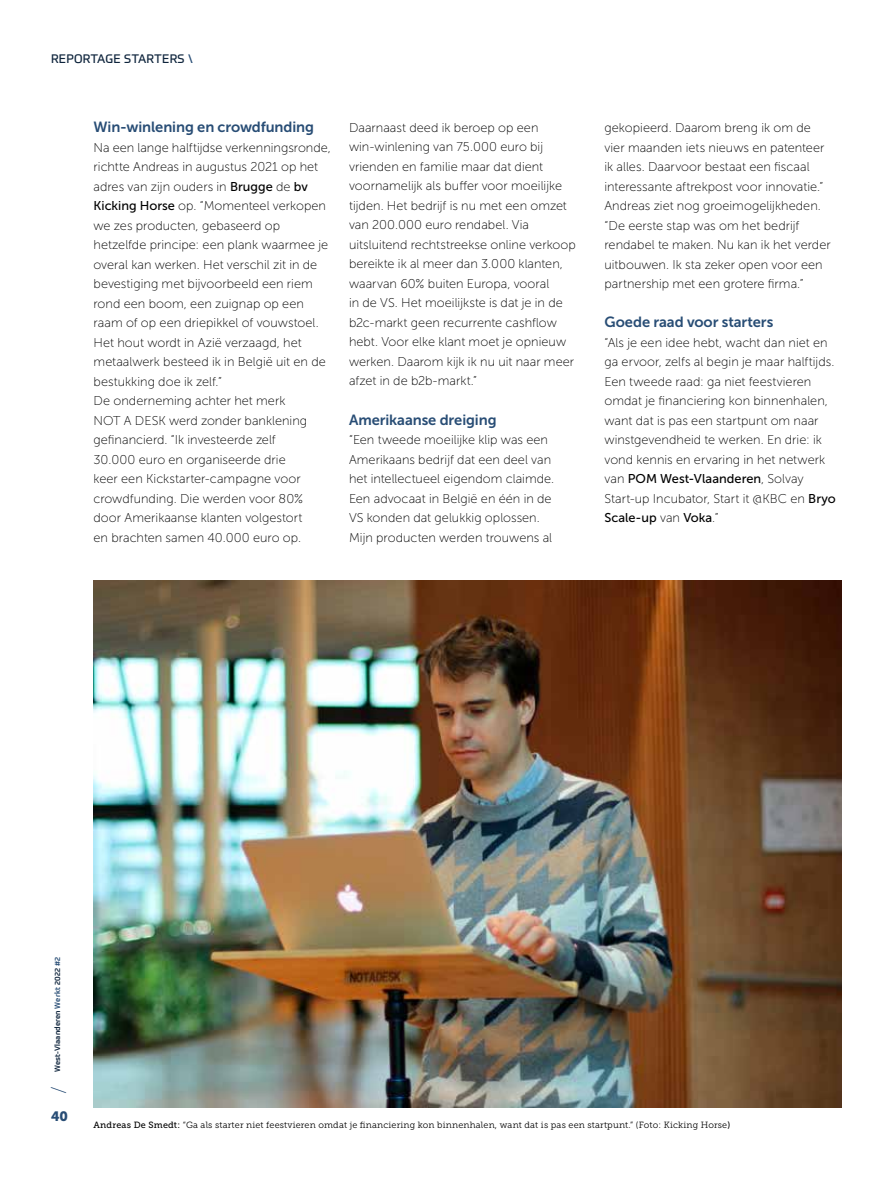
<style>
.page{position:relative;width:893px;height:1191px;background:#fff}
.page>*{position:absolute;margin:0;border:0;box-sizing:border-box;transform-origin:0 0}
.t1{font:100 21px "Prometo";color:#284d75}
.t2{font:14.7px "Museo Sans 700";letter-spacing:-.005em;color:#284d75}
.t3{font:13.5px "Museo Slab 900";color:#284d75}
.t4{font:12.75px/19.5px "Museo Sans 100";color:#000}
.t5{font:12.75px "Museo Sans 500";color:#000}
.t6{font:12px "Prometo";letter-spacing:.02em;color:#0e243c}
.t7{font:9px "Museo Slab 300";letter-spacing:.02em;color:#000}
.t8{font:500 7.5px "Prometo";letter-spacing:.02em;color:#0e243c}
.s1{color:#284d75}
.s2{font-family:"Museo Sans 500"}
.s3{font-family:"Museo Sans 100"}
.s4{font-family:"Museo Slab 500"}
</style>
<div class="page">
<img style="left:94px;top:581px;width:748px;height:526px">
<p class="t6" style="left:51px;top:52px;width:143px">REPORTAGE STARTERS <span class="s1">\</span></p>
<p class="t2" style="left:94px;top:119px;width:222px">Win-winlening en crowdfunding</p>
<p class="t4" style="left:94px;top:138px;width:239px">Na een lange halftijdse verkenningsronde, richtte Andreas in augustus 2021 op het adres van zijn ouders in <span class="s2">Brugge</span> de <span class="s2">bv Kicking Horse</span> op. “Momenteel verkopen we zes producten, gebaseerd op hetzelfde principe: een plank waarmee je overal kan werken. Het verschil zit in de bevestiging met bijvoorbeeld een riem rond een boom, een zuignap op een raam of op een driepikkel of vouwstoel.<br>Het hout wordt in Azië verzaagd, het metaalwerk besteed ik in België uit en de bestukking doe ik zelf.”<br>De onderneming achter het merk<br>NOT A DESK werd zonder banklening gefinancierd. “Ik investeerde zelf<br>30.000 euro en organiseerde drie<br>keer een Kickstarter-campagne voor crowdfunding. Die werden voor 80% door Amerikaanse klanten volgestort<br>en brachten samen 40.000 euro op.</p>
<p class="t4" style="left:349px;top:118px;width:228px">Daarnaast deed ik beroep op een win-winlening van 75.000 euro bij vrienden en familie maar dat dient voornamelijk als buffer voor moeilijke tijden. Het bedrijf is nu met een omzet van 200.000 euro rendabel. Via uitsluitend rechtstreekse online verkoop bereikte ik al meer dan 3.000 klanten, waarvan 60% buiten Europa, vooral<br>in de VS. Het moeilijkste is dat je in de b2c-markt geen recurrente cashflow hebt. Voor elke klant moet je opnieuw werken. Daarom kijk ik nu uit naar meer afzet in de b2b-markt.”</p>
<p class="t2" style="left:349px;top:411px;width:149px">Amerikaanse dreiging</p>
<p class="t4" style="left:349px;top:430px;width:207px">“Een tweede moeilijke klip was een Amerikaans bedrijf dat een deel van het intellectueel eigendom claimde.<br>Een advocaat in België en één in de VS konden dat gelukkig oplossen.<br>Mijn producten werden trouwens al</p>
<p class="t4" style="left:604px;top:118px;width:228px">gekopieerd. Daarom breng ik om de vier maanden iets nieuws en patenteer ik alles. Daarvoor bestaat een fiscaal interessante aftrekpost voor innovatie.” Andreas ziet nog groeimogelijkheden. “De eerste stap was om het bedrijf rendabel te maken. Nu kan ik het verder uitbouwen. Ik sta zeker open voor een partnership met een grotere firma.”</p>
<p class="t2" style="left:604px;top:314px;width:170px">Goede raad voor starters</p>
<p class="t4" style="left:604px;top:333px;width:231px">“Als je een idee hebt, wacht dan niet en ga ervoor, zelfs al begin je maar halftijds.<br>Een tweede raad: ga niet feestvieren omdat je financiering kon binnenhalen, want dat is pas een startpunt om naar winstgevendheid te werken. En drie: ik vond kennis en ervaring in het netwerk</p>
<p class="t5" style="left:604px;top:472px;width:201px"><span class="s3">van</span> POM West-Vlaanderen<span class="s3">, Solvay</span></p>
<p class="t4" style="left:604px;top:488px;width:233px">Start-up Incubator, Start it @KBC en <span class="s2">Bryo</span></p>
<p class="t5" style="left:604px;top:511px;width:115px">Scale-up <span class="s3">van</span> Voka<span class="s3">.”</span></p>
<p class="t8" style="left:53px;top:1072px;width:117px;rotate:-90deg">West-Vlaanderen <span class="s1">Werkt</span> 2022 <span class="s1">#2</span></p>
<p class="t3" style="left:51px;top:1108px;width:19px">40</p>
<h1 class="t1" style="left:46px;top:1094px;width:9px;rotate:-90deg">/</h1>
<p class="t7" style="left:94px;top:1119px;width:638px"><span class="s4">Andreas De Smedt:</span> “Ga als starter niet feestvieren omdat je financiering kon binnenhalen, want dat is pas een startpunt.” (Foto: Kicking Horse<span class="s4">)</span></p>
</div>
